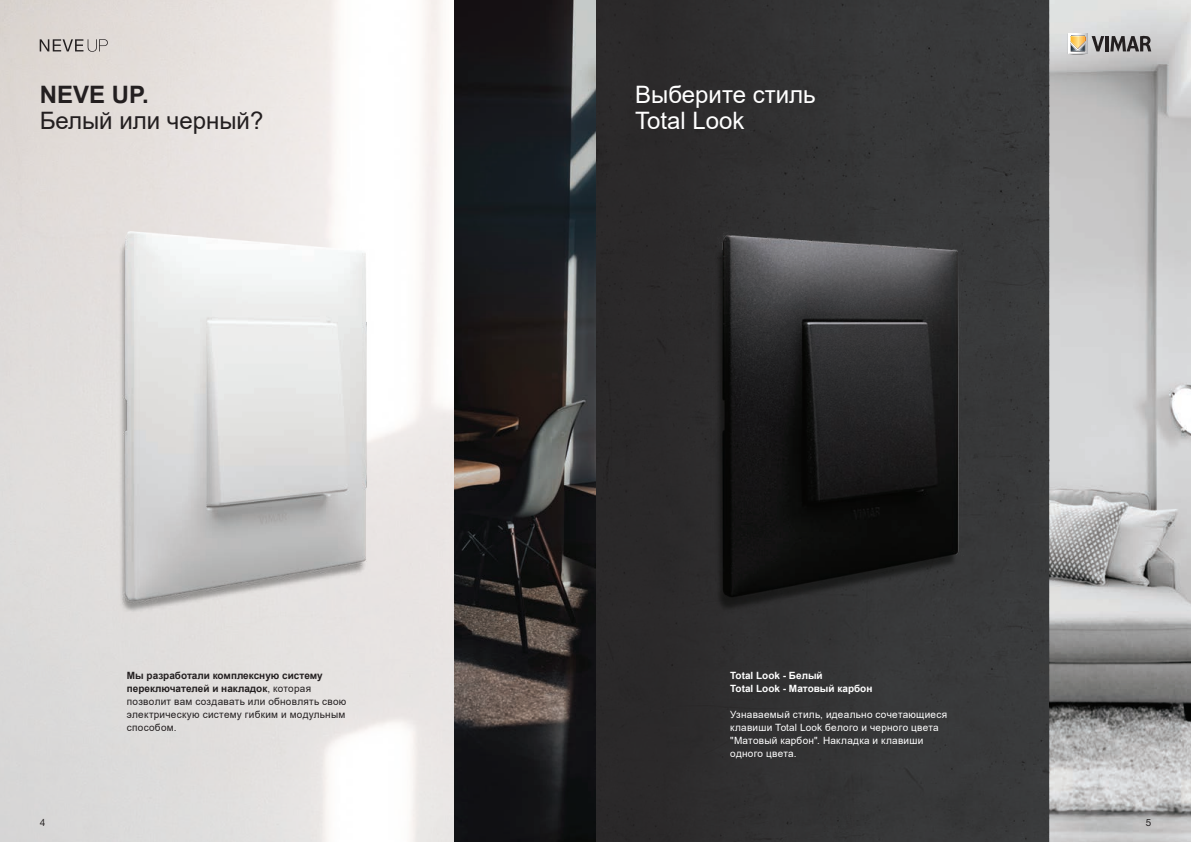
<style>
.page{position:relative;width:1191px;height:842px;background:#fff}
.page>*{position:absolute;margin:0;border:0;box-sizing:border-box;transform-origin:0 0}
.t1{font:24px/26px "Arial";color:#fff}
.t2{font:24px "Arial";color:#231f20}
.t3{font:700 24px "Arial";color:#231f20}
.t4{font:10px/13px "Arial";letter-spacing:.025em;color:#231f20}
.t5{font:10px/13px "Arial";letter-spacing:.025em;color:#fff}
.t6{font:700 10px/13px "Arial";color:#fff}
.t7{font:10px "Helvetica Neue LT Std";color:#231f20}
.s1{font-weight:700}
</style>
<div class="page">
<img style="left:1049px;top:0;width:142px;height:842px">
<div style="left:874px;top:0;width:175px;height:842px;background:#38393a"></div>
<div style="left:595px;top:0;width:279px;height:842px;background:#2d2b2c"></div>
<img style="left:705px;top:227px;width:286px;height:388px">
<svg style="left:454px;top:0;width:141px;height:842px;background:#292829"></svg>
<img style="left:99px;top:215px;width:286px;height:420px">
<svg style="left:1067px;top:34px;width:37px;height:21px"></svg>
<hr style="left:1105px;top:36px;width:3px;height:15px;background:#231f20">
<svg style="left:1110px;top:35px;width:41px;height:16px"></svg>
<svg style="left:40px;top:39px;width:68px;height:13px"></svg>
<h1 class="t3" style="left:40px;top:77px;width:110px">NEVE UP.</h1>
<h1 class="t2" style="left:40px;top:104px;width:225px">Белый или черный?</h1>
<p class="t4" style="left:127px;top:669px;width:221px"><span class="s1">Мы разработали комплексную систему переключателей и накладок</span>, которая позволит вам создавать или обновлять свою электрическую систему гибким и модульным способом.</p>
<h1 class="t1" style="left:635px;top:81px;width:182px">Выберите стиль<br>Total Look</h1>
<p class="t6" style="left:730px;top:669px;width:144px">Total Look - Белый<br>Total Look - Матовый карбон</p>
<p class="t5" style="left:730px;top:708px;width:218px">Узнаваемый стиль, идеально сочетающиеся клавиши Total Look белого и черного цвета "Матовый карбон". Накладка и клавиши одного цвета.</p>
<p class="t7" style="left:40px;top:817px;width:7px">4</p>
<p class="t7" style="left:1145px;top:817px;width:7px">5</p>
</div>
